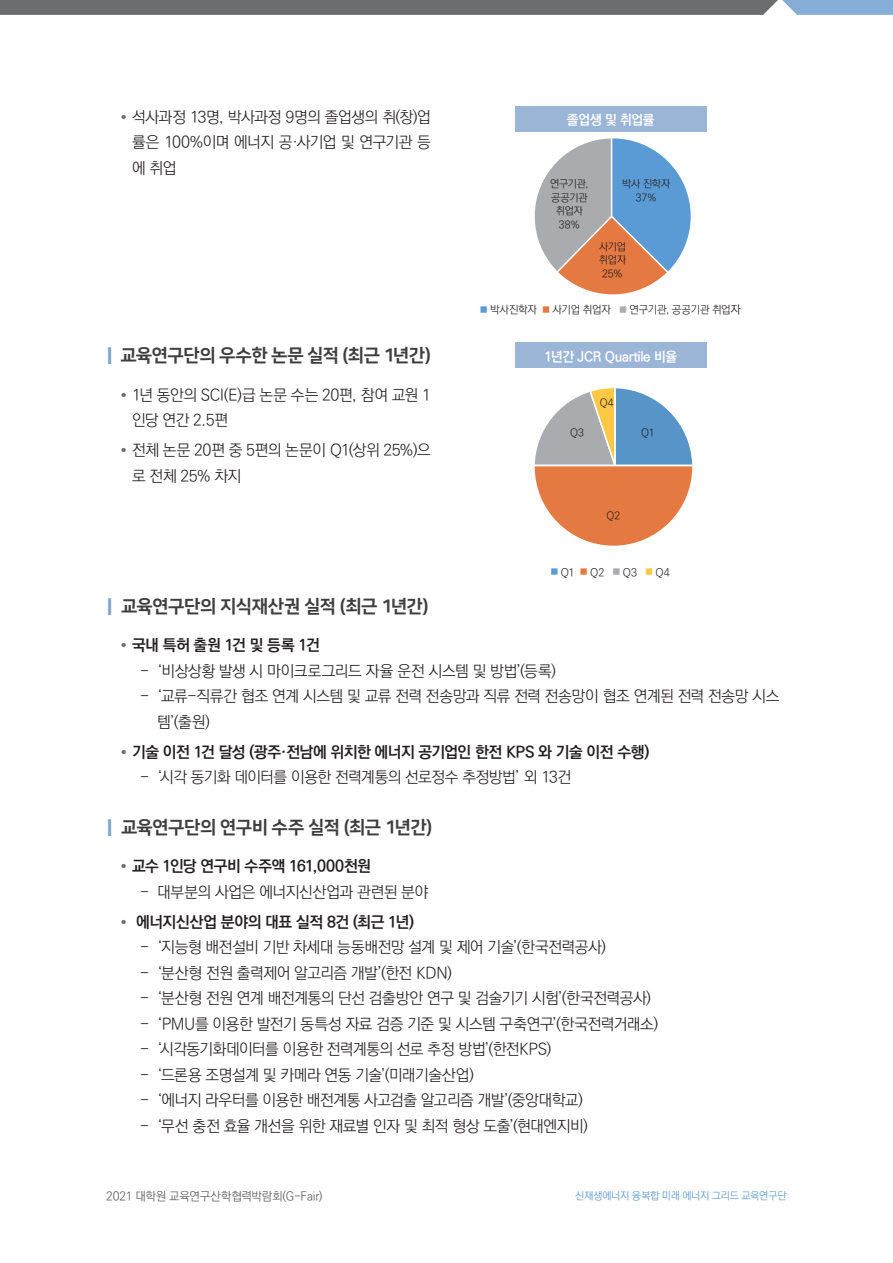
<style>
.page{position:relative;width:893px;height:1263px;background:#fff}
.page>*{position:absolute;margin:0;border:0;box-sizing:border-box;transform-origin:0 0}
.제목{font:18px "Nanum Square EB";letter-spacing:-.03em;color:#3e3e3f}
.t1{font:300 15.75px/25.5px "Ko Pub Dotum";letter-spacing:-.03em;color:#231f20}
.t2{font:700 15.75px "Ko Pub Dotum";letter-spacing:-.025em;color:#231f20}
.t3{font:700 13.5px "Ko Pub Dotum";letter-spacing:-.025em;color:#fff}
.t4{font:300 12px "Ko Pub Dotum";letter-spacing:-.015em;color:#57585a}
.t5{font:300 10.8px "Ko Pub Dotum";letter-spacing:-.015em;color:#231f20}
.t6{font:300 10.5px "Ko Pub Dotum";letter-spacing:-.01em;color:#231f20}
.t7{font:300 10.5px "Ko Pub Dotum";letter-spacing:-.015em;color:#5794c7}
.s1{font-family:"HCR Dotum";font-weight:400;color:#6c6d70}
.s2{color:#80a4ce}
.s3{font-size:8.1px;color:#5b9bd5}
.s4{font-size:8.1px;color:#e47941}
.s5{font-size:8.1px;color:#a9abae}
.s6{font-size:11.4px}
.s7{font-size:8.1px;color:#fec844}
</style>
<div class="page">
<svg style="left:535px;top:138px;width:156px;height:156px"></svg>
<div style="left:515px;top:106px;width:191px;height:26px;background:#9bb5d7"></div>
<div style="left:515px;top:343px;width:191px;height:25px;background:#9bb5d7"></div>
<svg style="left:535px;top:388px;width:157px;height:158px"></svg>
<svg style="left:0;top:0;width:893px;height:15px;background:#73787f"></svg>
<p class="t1" style="left:132px;top:105px;width:300px;text-align:justify;text-indent:-13px"><span class="s1">•</span> 석사과정 13명, 박사과정 9명의 졸업생의 취(창)업 률은 100%이며 에너지 공·사기업 및 연구기관 등 에 취업</p>
<p class="제목" style="left:106px;top:346px;width:326px"><span class="s2">|</span> 교육연구단의 우수한 논문 실적 (최근 1년간)</p>
<p class="t1" style="left:132px;top:383px;width:300px;text-indent:-13px"><span class="s1">•</span> 1년 동안의 SCI(E)급 논문 수는 20편, 참여 교원 1 인당 연간 2.5편</p>
<p class="t1" style="left:132px;top:438px;width:300px;text-indent:-13px"><span class="s1">•</span> 전체 논문 20편 중 5편의 논문이 Q1(상위 25%)으 로 전체 25% 차지</p>
<p class="t3" style="left:567px;top:113px;width:89px">졸업생 및 취업률</p>
<p class="t6" style="left:550px;top:179px;width:40px">연구기관,</p>
<p class="t6" style="left:551px;top:192px;width:38px">공공기관</p>
<p class="t6" style="left:556px;top:206px;width:29px">취업자</p>
<p class="t6" style="left:559px;top:219px;width:23px">38%</p>
<p class="t6" style="left:622px;top:179px;width:49px">박사 진학자</p>
<p class="t6" style="left:636px;top:192px;width:22px">37%</p>
<p class="t6" style="left:599px;top:241px;width:28px">사기업</p>
<p class="t6" style="left:599px;top:255px;width:29px">취업자</p>
<p class="t6" style="left:602px;top:268px;width:22px">25%</p>
<p class="t5" style="left:480px;top:304px;width:262px"><span class="s3">■</span> 박사진학자 <span class="s4">■</span> 사기업 취업자 <span class="s5">■</span> 연구기관, 공공기관 취업<span class="s6">자</span></p>
<p class="t3" style="left:544px;top:350px;width:134px">1년간 JCR Quartile 비율</p>
<p class="t6" style="left:600px;top:398px;width:15px">Q4</p>
<p class="t6" style="left:570px;top:427px;width:15px">Q3</p>
<p class="t6" style="left:641px;top:427px;width:15px">Q1</p>
<p class="t6" style="left:607px;top:511px;width:15px">Q2</p>
<p class="t5" style="left:551px;top:567px;width:121px"><span class="s3">■</span> Q1 <span class="s4">■</span> Q2 <span class="s5">■</span> Q3 <span class="s7">■</span> Q4</p>
<p class="제목" style="left:106px;top:597px;width:324px"><span class="s2">|</span> 교육연구단의 지식재산권 실적 (최근 1년간)</p>
<p class="t2" style="left:119px;top:638px;width:202px"><span class="s1">•</span> 국내 특허 출원 1건 및 등록 1건</p>
<p class="t1" style="left:140px;top:659px;width:417px">- ‘비상상황 발생 시 마이크로그리드 자율 운전 시스템 및 방법’(등록)</p>
<p class="t1" style="left:157px;top:684px;width:624px;text-indent:-17px">- ‘교류-직류간 협조 연계 시스템 및 교류 전력 전송망과 직류 전력 전송망이 협조 연계된 전력 전송망 시스 템’(출원)</p>
<p class="t2" style="left:119px;top:744px;width:532px"><span class="s1">•</span> 기술 이전 1건 달성 (광주·전남에 위치한 에너지 공기업인 한전 KPS 와 기술 이전 수행)</p>
<p class="t1" style="left:140px;top:765px;width:433px">- ‘시각 동기화 데이터를 이용한 전력계통의 선로정수 추정방법’ 외 13건</p>
<p class="제목" style="left:106px;top:818px;width:328px"><span class="s2">|</span> 교육연구단의 연구비 수주 실적 (최근 1년간)</p>
<p class="t2" style="left:119px;top:859px;width:253px"><span class="s1">•</span> 교수 1인당 연구비 수주액 161,000천원</p>
<p class="t1" style="left:140px;top:880px;width:290px">- 대부분의 사업은 에너지신산업과 관련된 분야</p>
<p class="t2" style="left:119px;top:914px;width:296px"><span class="s1">•</span> 에너지신산업 분야의 대표 실적 8건 (최근 1년)</p>
<p class="t1" style="left:140px;top:935px;width:467px">- ‘지능형 배전설비 기반 차세대 능동배전망 설계 및 제어 기술’(한국전력공사)</p>
<p class="t1" style="left:140px;top:961px;width:313px">- ‘분산형 전원 출력제어 알고리즘 개발’(한전 KDN)</p>
<p class="t1" style="left:140px;top:986px;width:512px">- ‘분산형 전원 연계 배전계통의 단선 검출방안 연구 및 검술기기 시험’(한국전력공사)</p>
<p class="t1" style="left:140px;top:1012px;width:519px">- ‘PMU를 이용한 발전기 동특성 자료 검증 기준 및 시스템 구축연구’(한국전력거래소)</p>
<p class="t1" style="left:140px;top:1037px;width:413px">- ‘시각동기화데이터를 이용한 전력계통의 선로 추정 방법’(한전KPS)</p>
<p class="t1" style="left:140px;top:1063px;width:335px">- ‘드론용 조명설계 및 카메라 연동 기술’(미래기술산업)</p>
<p class="t1" style="left:140px;top:1088px;width:444px">- ‘에너지 라우터를 이용한 배전계통 사고검출 알고리즘 개발’(중앙대학교)</p>
<p class="t1" style="left:140px;top:1114px;width:449px">- ‘무선 충전 효율 개선을 위한 재료별 인자 및 최적 형상 도출’(현대엔지비)</p>
<p class="t4" style="left:106px;top:1191px;width:218px">2021 대학원 교육연구산학협력박람회(G-Fair)</p>
<p class="t7" style="left:575px;top:1191px;width:213px">신재생에너지 융복합 미래 에너지 그리드 교육연구단</p>
</div>
